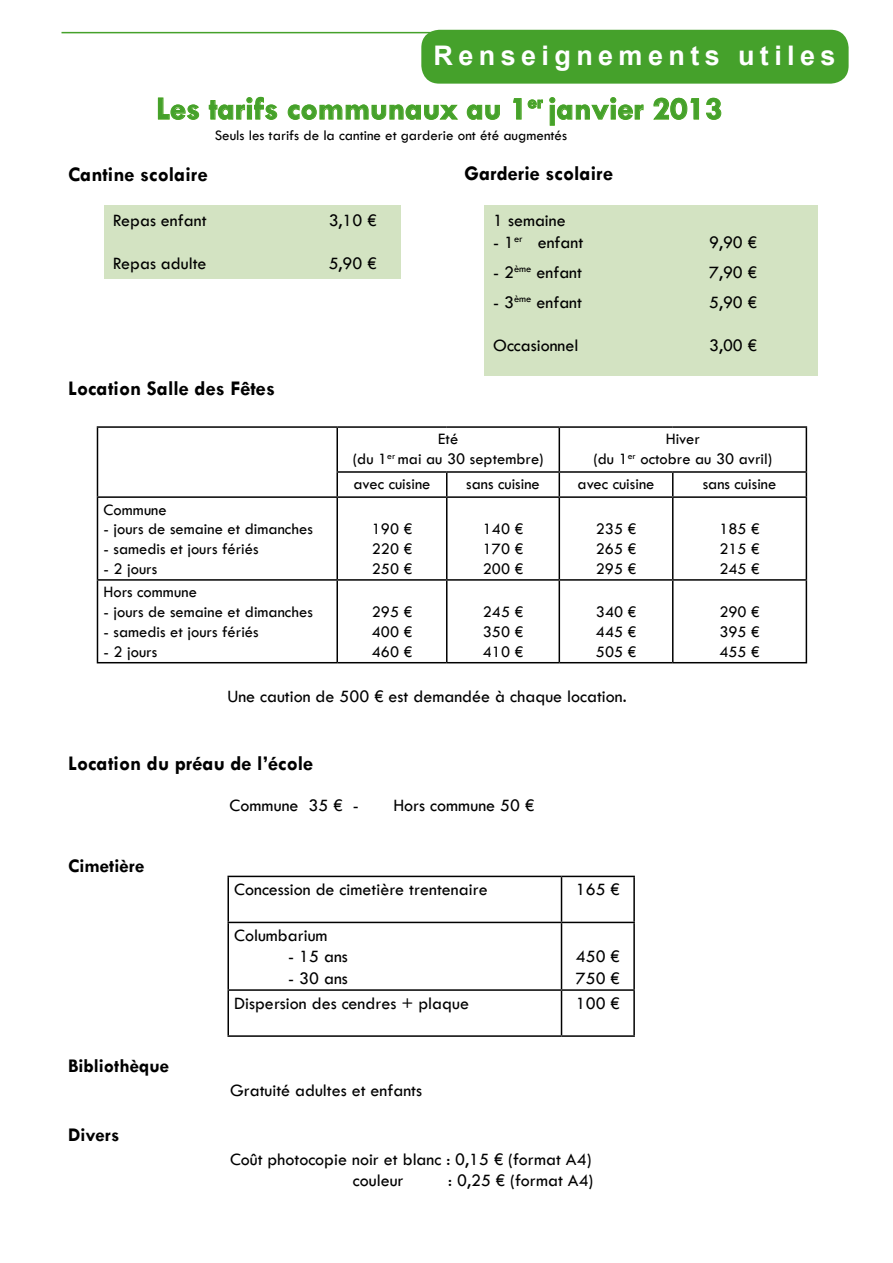
<style>
.page{position:relative;width:893px;height:1263px;background:#fff}
.page>*{position:absolute;margin:0;border:0;box-sizing:border-box;transform-origin:0 0}
.t1{font:700 33px "Tw Cen";color:#45a12b}
.t2{font:700 27px "Arial";letter-spacing:.2em;color:#fff}
.t3{font:700 21px "Tw Cen";color:#000}
.t4{font:700 19.5px "Tw Cen";color:#000}
.t5{font:18px/21.6px "Tw Cen";color:#000}
.t6{font:16.5px/19.8px "Tw Cen";color:#000;text-align:justify}
.t7{font:15px "Tw Cen";color:#000}
</style>
<div class="page">
<hr style="left:61px;top:32px;width:689px;height:1px;background:#45a12b">
<div style="left:421px;top:30px;width:428px;height:54px;background:#45a12b;border-radius:18px"></div>
<hr style="left:97px;top:426px;width:240px;height:2px;background:#000">
<hr style="left:97px;top:428px;width:1px;height:44px;background:#000">
<hr style="left:337px;top:426px;width:110px;height:2px;background:#000">
<hr style="left:336px;top:428px;width:2px;height:43px;background:#000">
<hr style="left:447px;top:426px;width:112px;height:2px;background:#000">
<hr style="left:559px;top:426px;width:114px;height:2px;background:#000">
<hr style="left:559px;top:428px;width:1px;height:43px;background:#000">
<hr style="left:673px;top:426px;width:134px;height:2px;background:#000">
<hr style="left:806px;top:428px;width:1px;height:43px;background:#000">
<svg style="left:97px;top:472px;width:1px;height:24px"></svg>
<hr style="left:336px;top:471px;width:111px;height:2px;background:#000">
<hr style="left:336px;top:473px;width:2px;height:23px;background:#000">
<hr style="left:447px;top:471px;width:112px;height:2px;background:#000">
<svg style="left:446px;top:473px;width:1px;height:23px"></svg>
<hr style="left:559px;top:471px;width:114px;height:2px;background:#000">
<svg style="left:559px;top:473px;width:1px;height:23px"></svg>
<hr style="left:673px;top:471px;width:134px;height:2px;background:#000">
<svg style="left:672px;top:473px;width:1px;height:23px"></svg>
<svg style="left:806px;top:473px;width:1px;height:23px"></svg>
<hr style="left:97px;top:496px;width:240px;height:2px;background:#000">
<hr style="left:97px;top:498px;width:1px;height:81px;background:#000">
<hr style="left:337px;top:496px;width:110px;height:2px;background:#000">
<hr style="left:336px;top:498px;width:2px;height:81px;background:#000">
<hr style="left:447px;top:496px;width:112px;height:2px;background:#000">
<hr style="left:446px;top:498px;width:1px;height:81px;background:#000">
<hr style="left:559px;top:496px;width:114px;height:2px;background:#000">
<hr style="left:559px;top:498px;width:1px;height:81px;background:#000">
<hr style="left:673px;top:496px;width:134px;height:2px;background:#000">
<hr style="left:672px;top:498px;width:1px;height:81px;background:#000">
<hr style="left:806px;top:498px;width:1px;height:81px;background:#000">
<hr style="left:97px;top:579px;width:240px;height:2px;background:#000">
<hr style="left:97px;top:581px;width:1px;height:81px;background:#000">
<hr style="left:337px;top:579px;width:110px;height:2px;background:#000">
<hr style="left:336px;top:581px;width:2px;height:81px;background:#000">
<hr style="left:447px;top:579px;width:112px;height:2px;background:#000">
<hr style="left:446px;top:581px;width:1px;height:81px;background:#000">
<hr style="left:559px;top:579px;width:114px;height:2px;background:#000">
<hr style="left:559px;top:581px;width:1px;height:81px;background:#000">
<hr style="left:673px;top:579px;width:134px;height:2px;background:#000">
<hr style="left:672px;top:581px;width:1px;height:81px;background:#000">
<hr style="left:806px;top:581px;width:1px;height:81px;background:#000">
<hr style="left:97px;top:662px;width:240px;height:1px;background:#000">
<hr style="left:337px;top:662px;width:110px;height:1px;background:#000">
<hr style="left:447px;top:662px;width:112px;height:1px;background:#000">
<hr style="left:559px;top:662px;width:114px;height:1px;background:#000">
<hr style="left:673px;top:662px;width:134px;height:1px;background:#000">
<div style="left:485px;top:205px;width:333px;height:171px;background:#d3e3c2"></div>
<svg style="left:158px;top:97px;width:41px;height:23px"></svg>
<svg style="left:209px;top:97px;width:68px;height:23px"></svg>
<svg style="left:287px;top:104px;width:171px;height:16px"></svg>
<svg style="left:467px;top:104px;width:33px;height:16px"></svg>
<svg style="left:513px;top:98px;width:30px;height:22px"></svg>
<svg style="left:549px;top:97px;width:95px;height:29px"></svg>
<svg style="left:653px;top:97px;width:46px;height:23px"></svg>
<svg style="left:706px;top:97px;width:16px;height:23px"></svg>
<div style="left:104px;top:205px;width:297px;height:74px;background:#d3e3c2"></div>
<hr style="left:227px;top:876px;width:334px;height:1px;background:#000">
<hr style="left:227px;top:877px;width:2px;height:45px;background:#000">
<hr style="left:561px;top:876px;width:74px;height:1px;background:#000">
<hr style="left:561px;top:877px;width:1px;height:45px;background:#000">
<hr style="left:633px;top:877px;width:2px;height:45px;background:#000">
<hr style="left:227px;top:922px;width:334px;height:1px;background:#000">
<hr style="left:227px;top:923px;width:2px;height:66px;background:#000">
<hr style="left:561px;top:922px;width:74px;height:1px;background:#000">
<hr style="left:561px;top:923px;width:1px;height:66px;background:#000">
<hr style="left:633px;top:923px;width:2px;height:66px;background:#000">
<hr style="left:227px;top:989px;width:334px;height:2px;background:#000">
<hr style="left:227px;top:991px;width:2px;height:44px;background:#000">
<hr style="left:561px;top:989px;width:74px;height:2px;background:#000">
<hr style="left:561px;top:991px;width:1px;height:44px;background:#000">
<hr style="left:633px;top:991px;width:2px;height:44px;background:#000">
<hr style="left:227px;top:1035px;width:334px;height:2px;background:#000">
<hr style="left:561px;top:1035px;width:74px;height:2px;background:#000">
<h2 class="t2" style="left:433px;top:38px;width:404px">Renseignements utiles</h2>
<h1 class="t1" style="left:156px;top:89px;width:568px">Les tarifs communaux au 1<sup>er</sup> janvier 2013</h1>
<p class="t7" style="left:215px;top:126px;width:354px">Seuls les tarifs de la cantine et garderie ont été augmentés</p>
<p class="t3" style="left:68px;top:162px;width:141px">Cantine scolaire</p>
<p class="t3" style="left:465px;top:161px;width:150px">Garderie scolaire</p>
<p class="t5" style="left:113px;top:210px;width:95px">Repas enfant</p>
<p class="t5" style="left:329px;top:210px;width:50px">3,10 €</p>
<p class="t5" style="left:113px;top:253px;width:95px">Repas adulte</p>
<p class="t5" style="left:329px;top:253px;width:50px">5,90 €</p>
<p class="t3" style="left:68px;top:376px;width:208px">Location Salle des Fêtes</p>
<p class="t5" style="left:493px;top:210px;width:74px">1 semaine</p>
<p class="t5" style="left:493px;top:231px;width:92px">- 1<sup>er</sup> enfant</p>
<p class="t5" style="left:709px;top:231px;width:50px">9,90 €</p>
<p class="t5" style="left:493px;top:261px;width:90px">- 2<sup>ème</sup> enfant</p>
<p class="t5" style="left:709px;top:261px;width:50px">7,90 €</p>
<p class="t5" style="left:493px;top:291px;width:90px">- 3<sup>ème</sup> enfant</p>
<p class="t5" style="left:709px;top:291px;width:50px">5,90 €</p>
<p class="t5" style="left:493px;top:335px;width:87px">Occasionnel</p>
<p class="t5" style="left:709px;top:335px;width:50px">3,00 €</p>
<p class="t6" style="left:103px;top:499px;width:65px">Commune</p>
<p class="t6" style="left:103px;top:519px;width:211px">- jours de semaine et dimanches</p>
<p class="t6" style="left:103px;top:539px;width:157px">- samedis et jours fériés</p>
<p class="t6" style="left:103px;top:559px;width:55px">- 2 jours</p>
<p class="t6" style="left:104px;top:582px;width:95px">Hors commune</p>
<p class="t6" style="left:104px;top:602px;width:211px">- jours de semaine et dimanches</p>
<p class="t6" style="left:104px;top:622px;width:157px">- samedis et jours fériés</p>
<p class="t6" style="left:104px;top:641px;width:55px">- 2 jours</p>
<p class="t6" style="left:353px;top:429px;width:192px;text-align:center">Eté<br>(du 1<sup>er</sup> mai au 30 septembre)</p>
<p class="t6" style="left:593px;top:429px;width:180px;text-align:center">Hiver<br>(du 1<sup>er</sup> octobre au 30 avril)</p>
<p class="t6" style="left:354px;top:474px;width:78px">avec cuisine</p>
<p class="t6" style="left:466px;top:474px;width:75px">sans cuisine</p>
<p class="t6" style="left:578px;top:474px;width:78px">avec cuisine</p>
<p class="t6" style="left:703px;top:474px;width:75px">sans cuisine</p>
<p class="t6" style="left:372px;top:519px;width:42px">190 € 220 € 250 €</p>
<p class="t6" style="left:483px;top:519px;width:42px">140 € 170 € 200 €</p>
<p class="t6" style="left:596px;top:519px;width:42px">235 € 265 € 295 €</p>
<p class="t6" style="left:719px;top:519px;width:42px">185 € 215 € 245 €</p>
<p class="t6" style="left:372px;top:602px;width:42px">295 € 400 € 460 €</p>
<p class="t6" style="left:483px;top:602px;width:42px">245 € 350 € 410 €</p>
<p class="t6" style="left:596px;top:602px;width:42px">340 € 445 € 505 €</p>
<p class="t6" style="left:719px;top:602px;width:42px">290 € 395 € 455 €</p>
<p class="t5" style="left:227px;top:686px;width:401px">Une caution de 500 € est demandée à chaque location.</p>
<p class="t3" style="left:68px;top:751px;width:247px">Location du préau de l’école</p>
<p class="t5" style="left:230px;top:795px;width:131px">Commune 35 € -</p>
<p class="t5" style="left:393px;top:795px;width:142px">Hors commune 50 €</p>
<p class="t4" style="left:68px;top:854px;width:78px">Cimetière</p>
<p class="t4" style="left:68px;top:1054px;width:103px">Bibliothèque</p>
<p class="t4" style="left:68px;top:1123px;width:53px">Divers</p>
<p class="t5" style="left:234px;top:878px;width:255px">Concession de cimetière trentenaire</p>
<p class="t5" style="left:576px;top:878px;width:46px">165 €</p>
<p class="t5" style="left:234px;top:924px;width:95px">Columbarium</p>
<p class="t5" style="left:288px;top:946px;width:61px">- 15 ans</p>
<p class="t5" style="left:288px;top:967px;width:61px">- 30 ans</p>
<p class="t5" style="left:576px;top:946px;width:46px">450 €<br>750 €</p>
<p class="t5" style="left:234px;top:992px;width:236px">Dispersion des cendres + plaque</p>
<p class="t5" style="left:576px;top:992px;width:46px">100 €</p>
<p class="t5" style="left:230px;top:1079px;width:194px">Gratuité adultes et enfants</p>
<p class="t5" style="left:353px;top:1148px;width:240px;text-indent:-123px">Coût photocopie noir et blanc : 0,15 € (format A4) couleur</p>
<p class="t5" style="left:448px;top:1170px;width:147px">: 0,25 € (format A4)</p>
</div>
